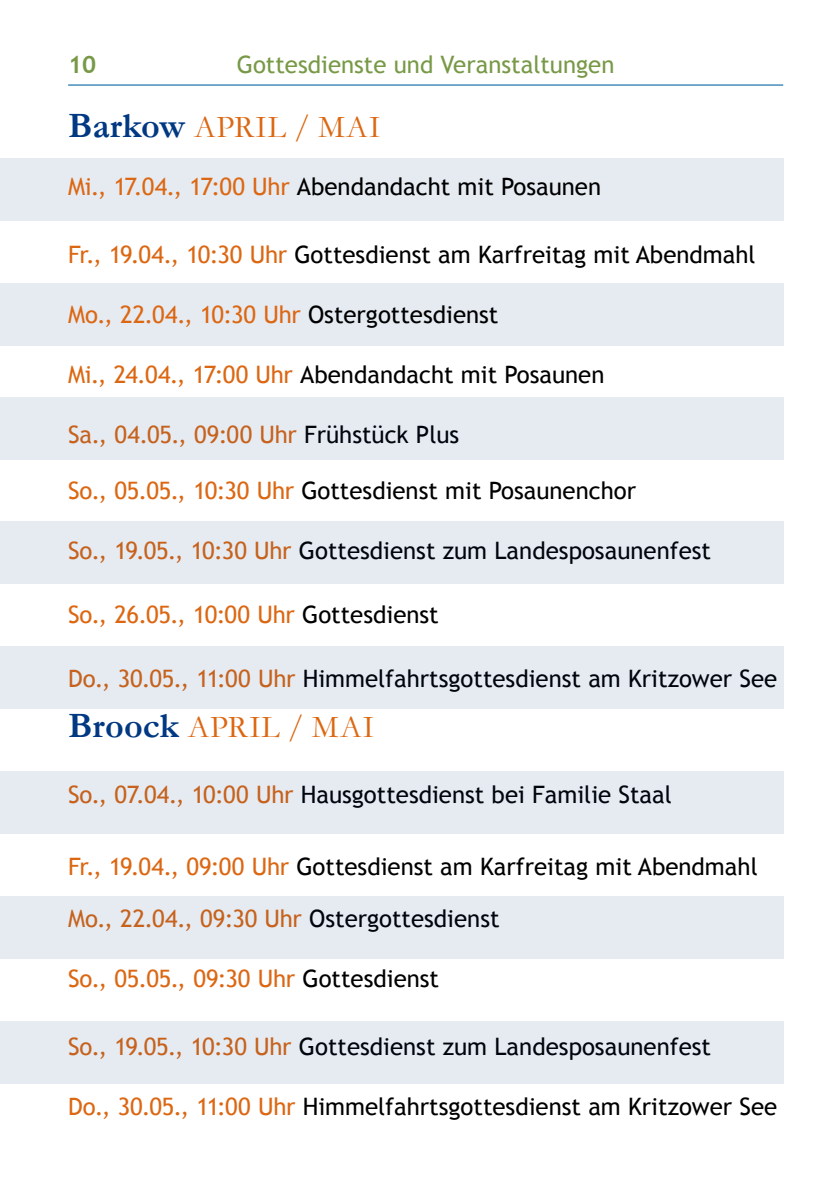
<style>
.page{position:relative;width:840px;height:1191px;background:#fff}
.page>*{position:absolute;margin:0;border:0;box-sizing:border-box;transform-origin:0 0}
.t1{font:32px "Garamond";letter-spacing:.035em;color:#dc6712}
.t2{font:24px/52px "Trebuchet MS";color:#000}
.t3{font:24px "Trebuchet MS";color:#dc6712}
.t4{font:24px "Trebuchet MS";color:#789947}
.t5{font:700 24px "Trebuchet MS";color:#789947}
.s1{font-weight:700;font-size:36px;color:#003882}
.s2{color:#dc6712}
.s3{color:#000}
</style>
<div class="page">
<hr style="left:68px;top:84px;width:714px;height:2px;background:#488dbb">
<div style="left:0;top:159px;width:782px;height:62px;background:#e6ebf2"></div>
<div style="left:0;top:283px;width:782px;height:63px;background:#e6ebf2"></div>
<div style="left:0;top:397px;width:782px;height:62px;background:#e6ebf2"></div>
<div style="left:0;top:522px;width:782px;height:62px;background:#e6ebf2"></div>
<div style="left:0;top:646px;width:782px;height:63px;background:#e6ebf2"></div>
<div style="left:0;top:771px;width:782px;height:62px;background:#e6ebf2"></div>
<div style="left:0;top:896px;width:782px;height:62px;background:#e6ebf2"></div>
<div style="left:0;top:1020px;width:782px;height:63px;background:#e6ebf2"></div>
<p class="t5" style="left:68px;top:50px;width:30px">10</p>
<p class="t4" style="left:237px;top:50px;width:379px">Gottesdienste und Veranstaltungen</p>
<h1 class="t1" style="left:68px;top:108px;width:313px"><span class="s1">Barkow</span> APRIL / MAI</h1>
<p class="t2" style="left:68px;top:161px;width:534px"><span class="s2">Mi., 17.04., 17:00 Uhr</span> Abendandacht mit Posaunen</p>
<p class="t2" style="left:68px;top:229px;width:688px"><span class="s2">Fr., 19.04., 10:30 Uhr</span> Gottesdienst am Karfreitag mit Abendmahl</p>
<p class="t3" style="left:68px;top:300px;width:431px">Mo., 22.04., 10:30 Uhr <span class="s3">Ostergottesdienst</span></p>
<p class="t2" style="left:68px;top:349px;width:537px"><span class="s2">Mi., 24.04., 17:00 Uhr</span> Abendandacht mit Posaunen</p>
<p class="t3" style="left:68px;top:420px;width:392px">Sa., 04.05., 09:00 Uhr <span class="s3">Frühstück Plus</span></p>
<p class="t2" style="left:68px;top:465px;width:569px"><span class="s2">So., 05.05., 10:30 Uhr</span> Gottesdienst mit Posaunenchor</p>
<p class="t2" style="left:68px;top:525px;width:644px"><span class="s2">So., 19.05., 10:30 Uhr</span> Gottesdienst zum Landesposaunenfest</p>
<p class="t3" style="left:68px;top:600px;width:372px">So., 26.05., 10:00 Uhr <span class="s3">Gottesdienst</span></p>
<p class="t2" style="left:68px;top:653px;width:710px"><span class="s2">Do., 30.05., 11:00 Uhr</span> Himmelfahrtsgottesdienst am Kritzower See</p>
<h1 class="t1" style="left:68px;top:708px;width:307px"><span class="s1">Broock</span> APRIL / MAI</h1>
<p class="t2" style="left:68px;top:769px;width:605px"><span class="s2">So., 07.04., 10:00 Uhr</span> Hausgottesdienst bei Familie Staal</p>
<p class="t2" style="left:68px;top:841px;width:690px"><span class="s2">Fr., 19.04., 09:00 Uhr</span> Gottesdienst am Karfreitag mit Abendmahl<br><span class="s2">Mo., 22.04., 09:30 Uhr</span> Ostergottesdienst</p>
<p class="t3" style="left:68px;top:964px;width:372px">So., 05.05., 09:30 Uhr <span class="s3">Gottesdienst</span></p>
<p class="t2" style="left:68px;top:1021px;width:644px"><span class="s2">So., 19.05., 10:30 Uhr</span> Gottesdienst zum Landesposaunenfest</p>
<p class="t2" style="left:68px;top:1081px;width:710px"><span class="s2">Do., 30.05., 11:00 Uhr</span> Himmelfahrtsgottesdienst am Kritzower See</p>
</div>
